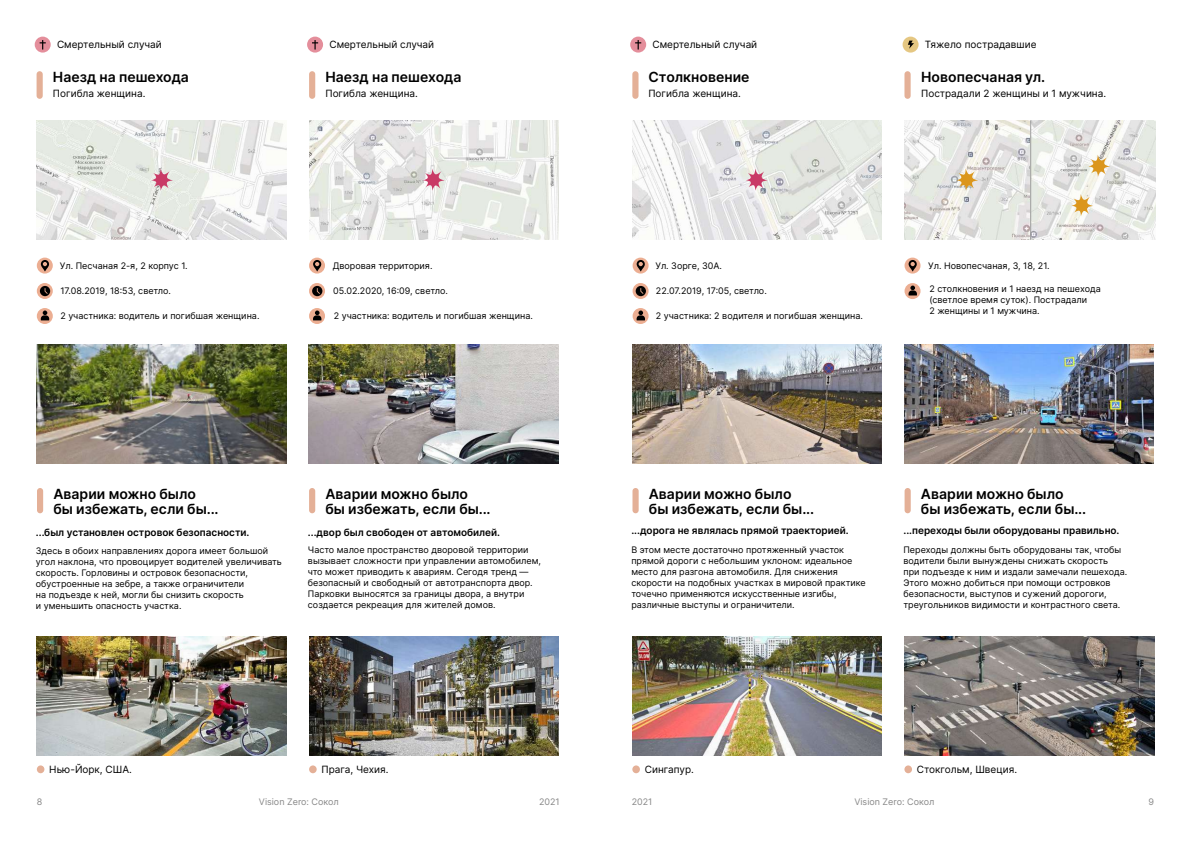
<style>
.page{position:relative;width:1191px;height:842px;background:#fff}
.page>*{position:absolute;margin:0;border:0;box-sizing:border-box;transform-origin:0 0}
.t1{font:600 14px/15px "Inter";color:#000}
.t2{font:10px "Inter";color:#000}
.t3{font:600 10px "Inter";color:#000}
.t4{font:9px/11px "Inter";color:#000}
.t5{font:9px "Inter";color:#878787}
</style>
<div class="page">
<img style="left:904px;top:121px;width:251px;height:119px">
<hr style="left:1030px;top:121px;width:1px;height:119px;background:#9d9d9c">
<svg style="left:37px;top:258px;width:16px;height:16px"></svg>
<svg style="left:41px;top:260px;width:8px;height:11px"></svg>
<div style="left:309px;top:258px;width:16px;height:16px;background:#ecae92;border-radius:50%"></div>
<svg style="left:313px;top:260px;width:9px;height:11px"></svg>
<svg style="left:632px;top:258px;width:16px;height:16px"></svg>
<svg style="left:636px;top:260px;width:9px;height:11px"></svg>
<svg style="left:904px;top:258px;width:16px;height:16px"></svg>
<svg style="left:908px;top:260px;width:9px;height:11px"></svg>
<svg style="left:37px;top:283px;width:16px;height:16px"></svg>
<svg style="left:40px;top:286px;width:10px;height:10px"></svg>
<svg style="left:309px;top:283px;width:16px;height:16px"></svg>
<svg style="left:312px;top:286px;width:10px;height:10px"></svg>
<svg style="left:632px;top:283px;width:16px;height:16px"></svg>
<svg style="left:635px;top:286px;width:11px;height:10px"></svg>
<svg style="left:37px;top:308px;width:16px;height:16px"></svg>
<svg style="left:41px;top:310px;width:8px;height:10px"></svg>
<svg style="left:309px;top:308px;width:16px;height:16px"></svg>
<svg style="left:313px;top:310px;width:8px;height:10px"></svg>
<svg style="left:632px;top:308px;width:16px;height:16px"></svg>
<svg style="left:636px;top:310px;width:9px;height:10px"></svg>
<svg style="left:904px;top:283px;width:16px;height:16px"></svg>
<svg style="left:908px;top:286px;width:9px;height:9px"></svg>
<img style="left:37px;top:121px;width:249px;height:119px">
<img style="left:632px;top:121px;width:250px;height:119px">
<img style="left:309px;top:121px;width:249px;height:119px">
<img style="left:37px;top:344px;width:249px;height:119px">
<img style="left:632px;top:344px;width:250px;height:119px">
<img style="left:309px;top:344px;width:249px;height:119px">
<img style="left:904px;top:344px;width:250px;height:119px">
<img style="left:37px;top:636px;width:249px;height:120px">
<img style="left:632px;top:636px;width:250px;height:120px">
<img style="left:309px;top:636px;width:250px;height:120px">
<img style="left:904px;top:636px;width:250px;height:120px">
<div style="left:37px;top:488px;width:6px;height:25px;background:#e4b097;border-radius:3px"></div>
<div style="left:632px;top:488px;width:6px;height:25px;background:#e4b097;border-radius:3px"></div>
<div style="left:309px;top:71px;width:6px;height:28px;background:#e4b097;border-radius:3px"></div>
<div style="left:632px;top:71px;width:6px;height:28px;background:#e4b097;border-radius:3px"></div>
<div style="left:904px;top:71px;width:6px;height:28px;background:#e4b097;border-radius:3px"></div>
<div style="left:37px;top:71px;width:6px;height:28px;background:#e4b097;border-radius:3px"></div>
<div style="left:35px;top:37px;width:16px;height:16px;background:#e48e9b;border-radius:50%"></div>
<div style="left:630px;top:37px;width:16px;height:16px;background:#e48e9b;border-radius:50%"></div>
<div style="left:307px;top:37px;width:16px;height:16px;background:#e48e9b;border-radius:50%"></div>
<div style="left:902px;top:37px;width:16px;height:16px;background:#e5c782;border-radius:50%"></div>
<svg style="left:40px;top:40px;width:6px;height:10px"></svg>
<svg style="left:635px;top:40px;width:6px;height:10px"></svg>
<svg style="left:312px;top:40px;width:6px;height:10px"></svg>
<svg style="left:908px;top:41px;width:6px;height:8px"></svg>
<div style="left:309px;top:488px;width:6px;height:25px;background:#e4b097;border-radius:3px"></div>
<div style="left:904px;top:488px;width:6px;height:25px;background:#e4b097;border-radius:3px"></div>
<svg style="left:151px;top:169px;width:22px;height:21px"></svg>
<svg style="left:423px;top:169px;width:22px;height:21px"></svg>
<svg style="left:746px;top:169px;width:21px;height:21px"></svg>
<svg style="left:956px;top:169px;width:22px;height:21px"></svg>
<svg style="left:1071px;top:194px;width:22px;height:22px"></svg>
<svg style="left:1088px;top:155px;width:22px;height:22px"></svg>
<div style="left:37px;top:765px;width:7px;height:8px;background:#e4b097;border-radius:50%"></div>
<div style="left:309px;top:765px;width:8px;height:8px;background:#e4b097;border-radius:50%"></div>
<div style="left:632px;top:765px;width:8px;height:8px;background:#e4b097;border-radius:50%"></div>
<div style="left:904px;top:765px;width:8px;height:8px;background:#e4b097;border-radius:50%"></div>
<p class="t2" style="left:57px;top:37px;width:106px">Смертельный случай</p>
<p class="t2" style="left:329px;top:37px;width:106px">Смертельный случай</p>
<p class="t2" style="left:652px;top:37px;width:106px">Смертельный случай</p>
<p class="t2" style="left:925px;top:37px;width:113px">Тяжело пострадавшие</p>
<h1 class="t1" style="left:648px;top:69px;width:103px">Столкновение</h1>
<h1 class="t1" style="left:53px;top:69px;width:138px">Наезд на пешехода</h1>
<h1 class="t1" style="left:325px;top:69px;width:138px">Наезд на пешехода</h1>
<h1 class="t1" style="left:921px;top:69px;width:125px">Новопесчаная ул.</h1>
<p class="t2" style="left:53px;top:86px;width:94px">Погибла женщина.</p>
<p class="t2" style="left:325px;top:86px;width:94px">Погибла женщина.</p>
<p class="t2" style="left:921px;top:86px;width:186px">Пострадали 2 женщины и 1 мужчина.</p>
<p class="t2" style="left:648px;top:86px;width:94px">Погибла женщина.</p>
<p class="t4" style="left:333px;top:260px;width:101px">Дворовая территория.</p>
<p class="t4" style="left:928px;top:260px;width:123px">Ул. Новопесчаная, 3, 18, 21.</p>
<p class="t4" style="left:333px;top:285px;width:116px">05.02.2020, 16:09, светло.</p>
<p class="t4" style="left:334px;top:310px;width:200px">2 участника: водитель и погибшая женщина.</p>
<p class="t4" style="left:60px;top:260px;width:129px">Ул. Песчаная 2-я, 2 корпус 1.</p>
<p class="t4" style="left:655px;top:260px;width:68px">Ул. Зорге, 30А.</p>
<p class="t4" style="left:60px;top:285px;width:112px">17.08.2019, 18:53, светло.</p>
<p class="t4" style="left:656px;top:285px;width:112px">22.07.2019, 17:05, светло.</p>
<p class="t4" style="left:60px;top:310px;width:200px">2 участника: водитель и погибшая женщина.</p>
<p class="t4" style="left:656px;top:310px;width:209px">2 участника: 2 водителя и погибшая женщина.</p>
<p class="t4" style="left:929px;top:283px;width:173px">2 столкновения и 1 наезд на пешехода (светлое время суток). Пострадали<br>2 женщины и 1 мужчина.</p>
<h1 class="t1" style="left:53px;top:486px;width:167px">Аварии можно было бы избежать, если бы...</h1>
<h1 class="t1" style="left:649px;top:486px;width:167px">Аварии можно было бы избежать, если бы...</h1>
<h1 class="t1" style="left:325px;top:486px;width:167px">Аварии можно было бы избежать, если бы...</h1>
<h1 class="t1" style="left:921px;top:486px;width:167px">Аварии можно было бы избежать, если бы...</h1>
<p class="t4" style="left:308px;top:544px;width:234px">Часто малое пространство дворовой территории вызывает сложности при управлении автомобилем, что может приводить к авариям. Сегодя тренд — безопасный и свободный от автотранспорта двор.<br>Парковки выносятся за границы двора, а внутри создается рекреация для жителей домов.</p>
<p class="t4" style="left:903px;top:544px;width:225px">Переходы должны быть оборудованы так, чтобы водители были вынуждены снижать скорость<br>при подъезде к ним и издали замечали пешехода.<br>Этого можно добиться при помощи островков безопасности, выступов и сужений дорогоги, треугольников видимости и контрастного света.</p>
<p class="t3" style="left:36px;top:525px;width:215px">...был установлен островок безопасности.</p>
<p class="t3" style="left:308px;top:525px;width:194px">...двор был свободен от автомобилей.</p>
<p class="t3" style="left:631px;top:523px;width:219px">...дорога не являлась прямой траекторией.</p>
<p class="t3" style="left:903px;top:523px;width:218px">...переходы были оборудованы правильно.</p>
<p class="t4" style="left:631px;top:544px;width:236px">В этом месте достаточно протяженный участок прямой дороги с небольшим уклоном: идеальное место для разгона автомобиля. Для снижения скорости на подобных участках в мировой практике точечно применяются искусственные изгибы, различные выступы и ограничители.</p>
<p class="t4" style="left:36px;top:545px;width:247px">Здесь в обоих направлениях дорога имеет большой угол наклона, что провоцирует водителей увеличивать скорость. Горловины и островок безопасности, обустроенные на зебре, а также ограничители<br>на подъезде к ней, могли бы снизить скорость<br>и уменьшить опасность участка.</p>
<p class="t2" style="left:49px;top:762px;width:84px">Нью-Йорк, США.</p>
<p class="t2" style="left:321px;top:762px;width:69px">Прага, Чехия.</p>
<p class="t2" style="left:645px;top:762px;width:51px">Сингапур.</p>
<p class="t2" style="left:917px;top:762px;width:102px">Стокгольм, Швеция.</p>
<p class="t5" style="left:37px;top:795px;width:7px">8</p>
<p class="t5" style="left:259px;top:795px;width:81px">Vision Zero: Сокол</p>
<p class="t5" style="left:539px;top:795px;width:22px">2021</p>
<p class="t5" style="left:632px;top:795px;width:22px">2021</p>
<p class="t5" style="left:854px;top:795px;width:81px">Vision Zero: Сокол</p>
<p class="t5" style="left:1148px;top:795px;width:7px">9</p>
</div>
